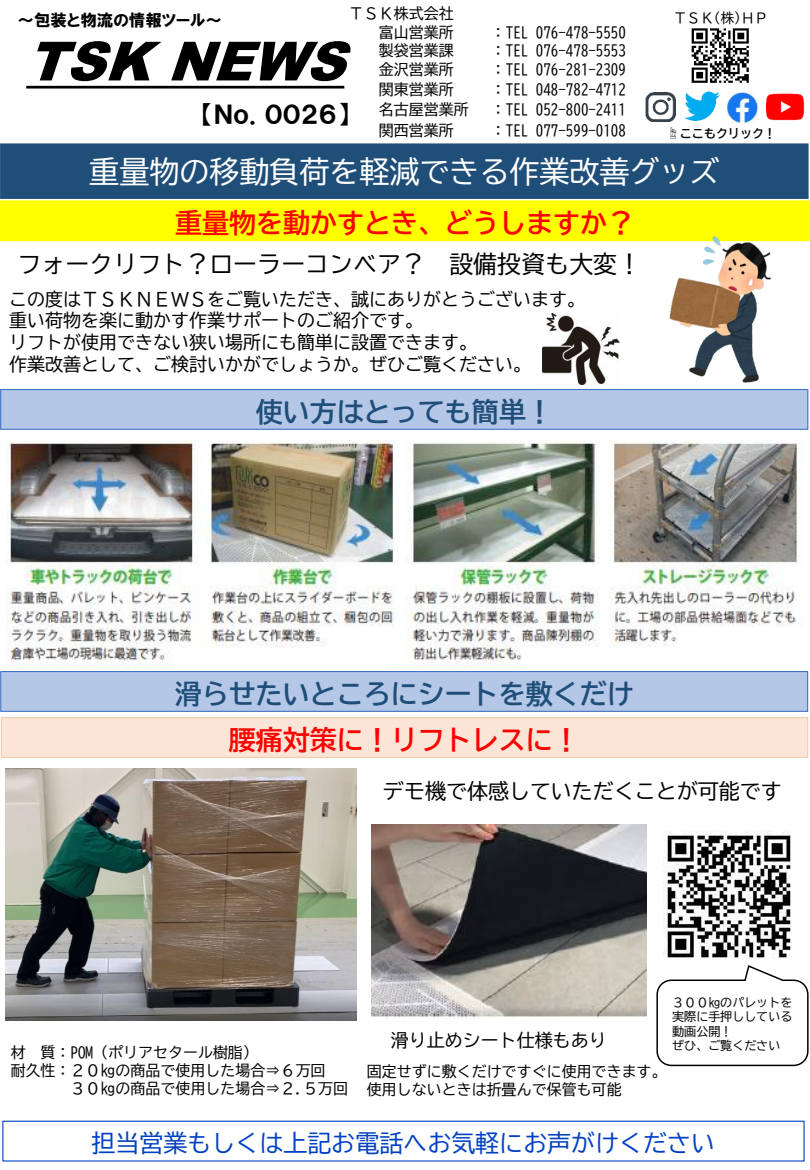
<style>
.page{position:relative;width:810px;height:1170px;background:#fff}
.page>*{position:absolute;margin:0;border:0;box-sizing:border-box;transform-origin:0 0}
.t1{font:italic 900 54px "Arial";color:#000}
.t2{font:30px "BIZ UD Gothic";color:#fff}
.t3{font:27px "BIZ UD Gothic Bold";color:#f00}
.t4{font:27px "BIZ UD Gothic Bold";color:#1f4e79}
.t5{font:24px "BIZ UD Gothic";color:#0041c4}
.t6{font:24px "BIZ UD Gothic";color:#000}
.t7{font:24px "HGP Soei Kakugothic UB";color:#000}
.t8{font:21px "BIZ UD Gothic";color:#000}
.t9{font:18px/21.6px "BIZ UD Gothic";color:#000}
.t10{font:16.5px "HGP Soei Kakugothic UB";color:#000}
.t11{font:15px/18.6px "BIZ UD Gothic";color:#000}
.t12{font:13.5px "BIZ UD Gothic";color:#000}
.t13{font:12px/14.4px "BIZ UD Gothic";color:#000}
.t14{font:12px "BIZ UD Gothic Bold";color:#000}
.s1{font-size:13.5px}
</style>
<div class="page">
<img style="left:691px;top:28px;width:58px;height:55px">
<svg style="left:26px;top:86px;width:318px;height:3px"></svg>
<div style="left:1px;top:390px;width:807px;height:39px;background:#b4c7e7"></div>
<div style="left:0;top:389px;width:808px;height:41px;border:1px solid #4472c4"></div>
<div style="left:0;top:143px;width:809px;height:57px;background:#1f4e79"></div>
<hr style="left:0;top:142px;width:1px;height:58px;background:#fff">
<hr style="left:0;top:199px;width:810px;height:1px;background:#fff">
<img style="left:684px;top:92px;width:36px;height:29px">
<img style="left:645px;top:92px;width:30px;height:30px">
<img style="left:766px;top:93px;width:39px;height:28px">
<img style="left:728px;top:93px;width:29px;height:30px">
<div style="left:2px;top:1121px;width:803px;height:41px;border:1px solid #0041c4"></div>
<div style="left:1px;top:718px;width:807px;height:39px;background:#fbe5d6"></div>
<div style="left:1px;top:717px;width:807px;height:41px;border:1px solid #f8cbad"></div>
<div style="left:1px;top:672px;width:807px;height:39px;background:#b4c7e7"></div>
<div style="left:0;top:671px;width:808px;height:41px;border:1px solid #4472c4"></div>
<img style="left:7px;top:440px;width:792px;height:228px">
<div style="left:0;top:201px;width:809px;height:40px;background:#ff0"></div>
<div style="left:0;top:200px;width:810px;height:41px;border:1px solid #ff0"></div>
<img style="left:650px;top:236px;width:139px;height:147px">
<img style="left:542px;top:314px;width:78px;height:70px">
<img style="left:371px;top:825px;width:276px;height:193px">
<img style="left:5px;top:769px;width:352px;height:252px">
<img style="left:663px;top:831px;width:128px;height:127px">
<svg style="left:656px;top:965px;width:153px;height:102px"></svg>
<p class="t11" style="left:379px;top:4px;width:76px;text-align:justify;text-indent:-30px">ＴＳＫ株式会社富山営業所製袋営業課</p>
<p class="t10" style="left:18px;top:12px;width:206px">～包装と物流の情報ツール～</p>
<p class="t11" style="left:491px;top:23px;width:137px;line-height:18px">：TEL 076-478-5550：TEL 076-478-5553</p>
<h1 class="t1" style="left:26px;top:22px;width:344px">TSK NEWS</h1>
<p class="t11" style="left:379px;top:60px;width:76px">金沢営業所</p>
<p class="t11" style="left:491px;top:60px;width:137px">：TEL 076-281-2309</p>
<p class="t11" style="left:379px;top:80px;width:76px">関東営業所</p>
<p class="t11" style="left:491px;top:80px;width:137px">：TEL 048-782-4712</p>
<p class="t11" style="left:379px;top:100px;width:91px">名古屋営業所</p>
<p class="t11" style="left:491px;top:100px;width:137px">：TEL 052-800-2411</p>
<p class="t11" style="left:379px;top:121px;width:76px">関西営業所</p>
<p class="t11" style="left:491px;top:121px;width:137px">：TEL 077-599-0108</p>
<h3 class="t7" style="left:202px;top:102px;width:148px">【Ｎｏ．００２６】</h3>
<p class="t12" style="left:673px;top:11px;width:96px">ＴＳＫ(株)ＨＰ</p>
<p class="t14" style="left:666px;top:127px;width:111px"><span class="s1">☝</span>ここもクリック！</p>
<h2 class="t2" style="left:89px;top:157px;width:632px">重量物の移動負荷を軽減できる作業改善グッズ</h2>
<h3 class="t3" style="left:175px;top:209px;width:460px">重量物を動かすとき、どうしますか？</h3>
<h3 class="t6" style="left:17px;top:252px;width:625px">フォークリフト？ローラーコンベア？ 設備投資も大変！</h3>
<p class="t9" style="left:9px;top:288px;width:577px">この度はＴＳＫＮＥＷＳをご覧いただき、誠にありがとうございます。重い荷物を楽に動かす作業サポートのご紹介です。<br>リフトが使用できない狭い場所にも簡単に設置できます。<br>作業改善として、ご検討いかがでしょうか。ぜひご覧ください。</p>
<h3 class="t4" style="left:256px;top:398px;width:299px">使い方はとっても簡単！</h3>
<h3 class="t4" style="left:175px;top:680px;width:460px">滑らせたいところにシートを敷くだけ</h3>
<h3 class="t3" style="left:229px;top:726px;width:352px">腰痛対策に！リフトレスに！</h3>
<h3 class="t8" style="left:383px;top:780px;width:401px">デモ機で体感していただくことが可能です</h3>
<p class="t11" style="left:11px;top:1043px;width:249px">材 質：POM（ポリアセタール樹脂）</p>
<p class="t11" style="left:11px;top:1061px;width:316px">耐久性：２０㎏の商品で使用した場合⇒６万回</p>
<p class="t11" style="left:71px;top:1079px;width:279px">３０㎏の商品で使用した場合⇒２.５万回</p>
<p class="t9" style="left:391px;top:1030px;width:217px">滑り止めシート仕様もあり</p>
<p class="t11" style="left:367px;top:1063px;width:301px;line-height:18px">固定せずに敷くだけですぐに使用できます。使用しないときは折畳んで保管も可能</p>
<p class="t13" style="left:672px;top:995px;width:122px">３００㎏のパレットを実際に手押ししている動画公開！<br>ぜひ、ご覧ください</p>
<h3 class="t5" style="left:92px;top:1131px;width:625px">担当営業もしくは上記お電話へお気軽にお声がけください</h3>
</div>
